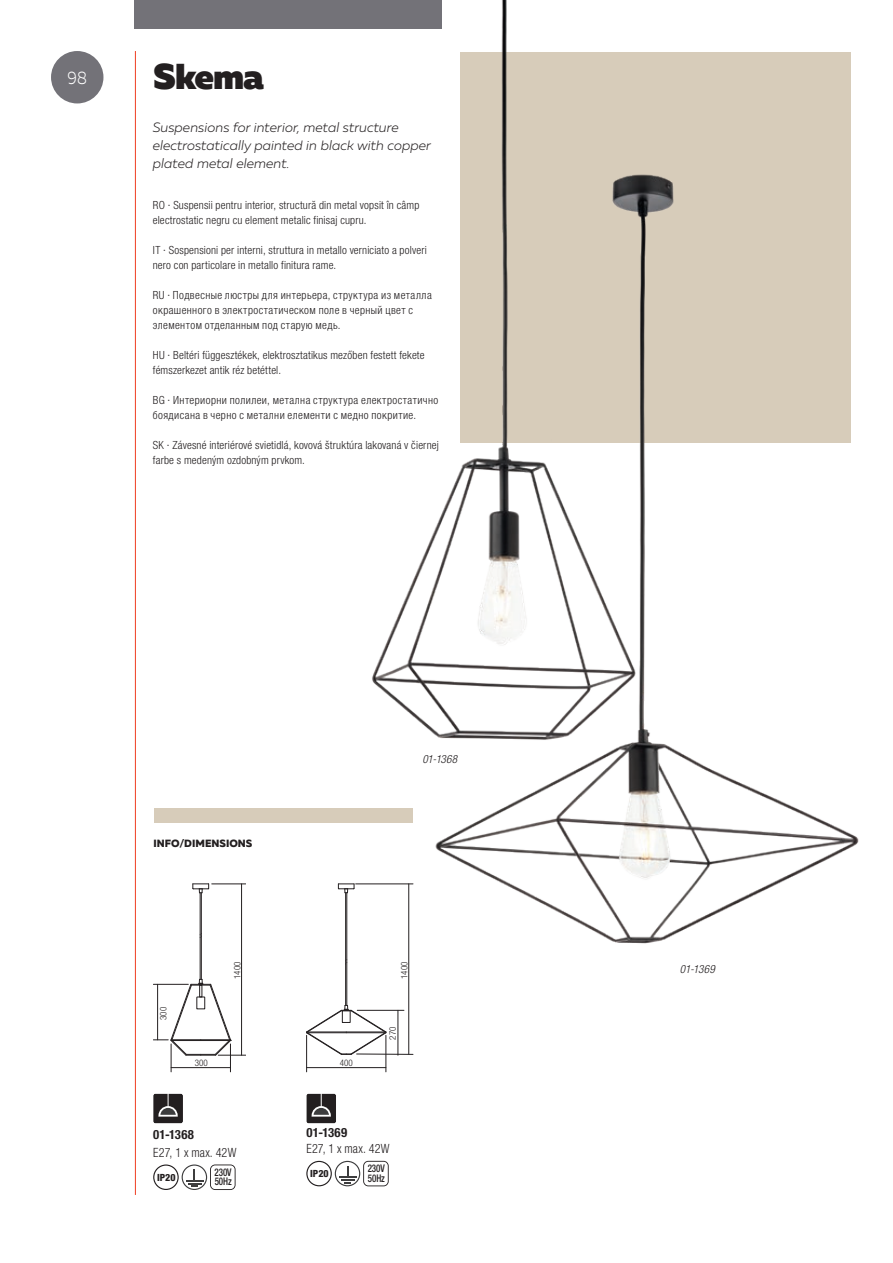
<style>
.page{position:relative;width:893px;height:1263px;background:#fff}
.page>*{position:absolute;margin:0;border:0;box-sizing:border-box;transform-origin:0 0}
.t1{font:900 36px "Muller";letter-spacing:-.03em;color:#231f20}
.t2{font:300 18px "Muller";color:#fff;scale:.85 1}
.t3{font:italic 300 13.5px/18px "Muller";color:#231f20}
.t4{font:300 condensed 12.75px "Helvetica Neue LTW1 G";letter-spacing:.015em;color:#231f20;scale:.95 1}
.t5{font:700 condensed 12.75px "Helvetica Neue LTW1 G";letter-spacing:.02em;color:#231f20}
.t6{font:300 condensed 11.25px/15px "Helvetica Neue LTW1 G";letter-spacing:.02em;color:#231f20}
.t7{font:300 condensed 11.25px/15px "Helvetica Neue LTW1 G";letter-spacing:.04em;color:#231f20}
.t8{font:italic 300 condensed 11.25px "Helvetica Neue LTW1 G";letter-spacing:-.005em;color:#231f20}
.t9{font:500 condensed 10.65px/9.4px "Helvetica Neue LTW1 G";letter-spacing:-.01em;color:#231f20;scale:.85 1}
.t10{font:800 10.5px "Muller";color:#231f20}
.t11{font:800 condensed 9.9px "Helvetica Neue LTW1 G";color:#231f20}
.t12{font:300 condensed 9px "Helvetica Neue LT Pro";color:#231f20}
</style>
<div class="page">
<svg style="left:153px;top:1094px;width:30px;height:29px"></svg>
<svg style="left:153px;top:1164px;width:83px;height:26px"></svg>
<svg style="left:306px;top:1094px;width:30px;height:29px"></svg>
<svg style="left:306px;top:1161px;width:83px;height:25px"></svg>
<div style="left:155px;top:808px;width:258px;height:15px;background:#d7ccba"></div>
<div style="left:460px;top:52px;width:390px;height:391px;background:#d7ccba"></div>
<hr style="left:212px;top:884px;width:34px;height:1px;background:#231f20">
<hr style="left:241px;top:884px;width:1px;height:171px;background:#231f20">
<hr style="left:201px;top:893px;width:1px;height:41px;background:#231f20">
<hr style="left:200px;top:893px;width:1px;height:42px;background:#231f20">
<hr style="left:200px;top:937px;width:1px;height:42px;background:#231f20">
<hr style="left:201px;top:936px;width:1px;height:43px;background:#231f20">
<svg style="left:153px;top:979px;width:93px;height:93px"></svg>
<svg style="left:192px;top:884px;width:17px;height:9px"></svg>
<hr style="left:306px;top:1035px;width:1px;height:37px;background:#231f20">
<hr style="left:386px;top:1035px;width:1px;height:37px;background:#231f20">
<hr style="left:307px;top:1067px;width:79px;height:1px;background:#231f20">
<hr style="left:357px;top:1054px;width:56px;height:1px;background:#231f20">
<hr style="left:356px;top:884px;width:57px;height:1px;background:#231f20">
<hr style="left:408px;top:884px;width:1px;height:170px;background:#231f20">
<hr style="left:357px;top:1010px;width:47px;height:1px;background:#231f20">
<hr style="left:398px;top:1010px;width:1px;height:45px;background:#231f20">
<hr style="left:347px;top:893px;width:1px;height:67px;background:#231f20">
<hr style="left:345px;top:893px;width:1px;height:68px;background:#231f20">
<hr style="left:345px;top:964px;width:1px;height:41px;background:#231f20">
<hr style="left:347px;top:963px;width:1px;height:42px;background:#231f20">
<svg style="left:345px;top:960px;width:3px;height:4px"></svg>
<svg style="left:306px;top:1005px;width:81px;height:50px"></svg>
<svg style="left:338px;top:884px;width:17px;height:9px"></svg>
<img style="left:349px;top:0;width:158px;height:710px">
<img style="left:405px;top:131px;width:454px;height:878px">
<hr style="left:135px;top:51px;width:1px;height:1144px;background:#ef3e22">
<div style="left:134px;top:0;width:308px;height:28px;background:#737278"></div>
<div style="left:51px;top:51px;width:52px;height:52px;background:#737278;border-radius:50%"></div>
<h2 class="t2" style="left:68px;top:67px;width:24px">98</h2>
<h1 class="t1" style="left:153px;top:53px;width:112px">Skema</h1>
<p class="t3" style="left:153px;top:119px;width:280px">Suspensions for interior, metal structure electrostatically painted in black with copper plated metal element.</p>
<p class="t6" style="left:153px;top:197px;width:268px">RO · Suspensii pentru interior, structură din metal vopsit în câmp electrostatic negru cu element metalic finisaj cupru.</p>
<p class="t6" style="left:153px;top:242px;width:275px">IT · Sospensioni per interni, struttura in metallo verniciato a polveri nero con particolare in metallo finitura rame.</p>
<p class="t6" style="left:153px;top:287px;width:280px">RU · Подвесные люстры для интерьера, структура из металла окрашенного в электростатическом поле в черный цвет с элементом отделанным под старую медь.</p>
<p class="t6" style="left:153px;top:347px;width:273px">HU · Beltéri függesztékek, elektrosztatikus mezőben festett fekete fémszerkezet antik réz betéttel.</p>
<p class="t7" style="left:153px;top:392px;width:287px">BG · Интериорни полилеи, метална структура електростатично боядисана в черно с метални елементи с медно покритие.</p>
<p class="t6" style="left:153px;top:437px;width:287px">SK · Závesné interiérové svietidlá, kovová štruktúra lakovaná v čiernej farbe s medeným ozdobným prvkom.</p>
<p class="t10" style="left:153px;top:836px;width:100px">INFO/DIMENSIONS</p>
<p class="t12" style="left:158px;top:1020px;width:14px;rotate:-90deg">300</p>
<p class="t12" style="left:232px;top:979px;width:19px;rotate:-90deg">1400</p>
<p class="t12" style="left:195px;top:1058px;width:14px">300</p>
<p class="t5" style="left:153px;top:1127px;width:42px">01-1368</p>
<p class="t4" style="left:153px;top:1145px;width:89px">E27, 1 x max. 42W</p>
<p class="t11" style="left:157px;top:1171px;width:20px">IP20</p>
<p class="t9" style="left:215px;top:1167px;width:22px">230V<br>50Hz</p>
<p class="t8" style="left:422px;top:753px;width:36px">01-1368</p>
<p class="t12" style="left:399px;top:979px;width:19px;rotate:-90deg">1400</p>
<p class="t12" style="left:340px;top:1058px;width:14px">400</p>
<p class="t12" style="left:387px;top:1040px;width:14px;rotate:-90deg">270</p>
<p class="t5" style="left:306px;top:1125px;width:42px">01-1369</p>
<p class="t4" style="left:306px;top:1141px;width:89px">E27, 1 x max. 42W</p>
<p class="t11" style="left:310px;top:1167px;width:20px">IP20</p>
<p class="t9" style="left:368px;top:1164px;width:22px">230V<br>50Hz</p>
<p class="t8" style="left:680px;top:963px;width:36px">01-1369</p>
</div>
